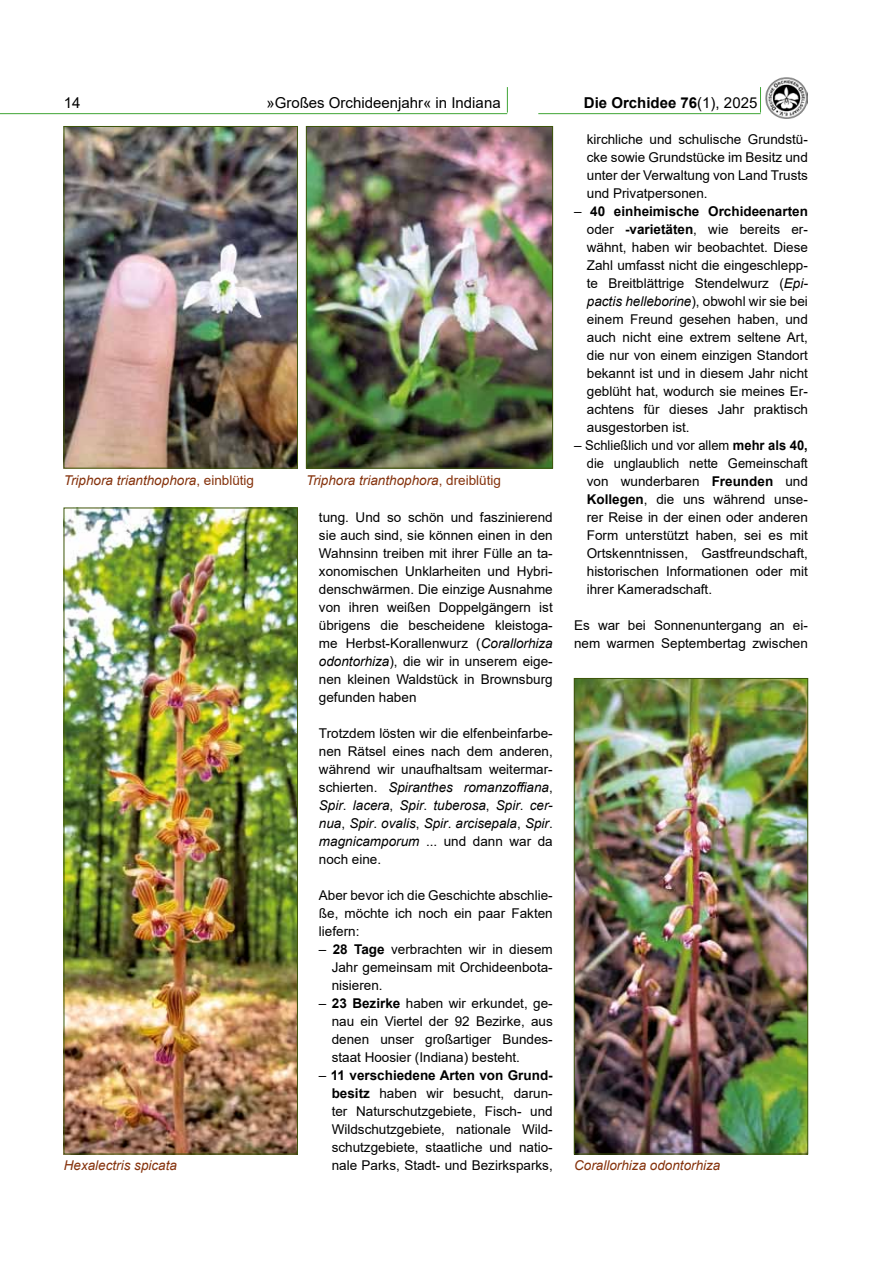
<style>
.page{position:relative;width:893px;height:1263px;background:#fff}
.page>*{position:absolute;margin:0;border:0;box-sizing:border-box;transform-origin:0 0}
.t1{font:15px "Arial";color:#000}
.t2{font:700 15px "Arial";color:#000}
.t3{font:13.5px/18px "Arial";color:#000;text-align:justify}
.t4{font:italic 13.5px "Arial";color:#85320c}
.s1{font-weight:400}
.s2{font-style:normal}
.s3{font-style:italic}
.s4{font-weight:700}
</style>
<div class="page">
<img style="left:765px;top:77px;width:43px;height:42px">
<hr style="left:0;top:113px;width:507px;height:1px;background:#3fa535">
<svg style="left:507px;top:87px;width:1px;height:26px"></svg>
<hr style="left:538px;top:113px;width:223px;height:1px;background:#3fa535">
<svg style="left:760px;top:87px;width:1px;height:26px"></svg>
<img style="left:576px;top:680px;width:230px;height:472px">
<div style="left:574px;top:678px;width:234px;height:476px;border:1px solid #3e560a"></div>
<img style="left:66px;top:128px;width:230px;height:338px">
<div style="left:64px;top:126px;width:234px;height:342px;border:1px solid #3e560a"></div>
<img style="left:66px;top:510px;width:230px;height:642px">
<div style="left:64px;top:508px;width:234px;height:646px;border:1px solid #3e560a"></div>
<img style="left:308px;top:128px;width:243px;height:338px">
<div style="left:306px;top:126px;width:247px;height:342px;border:1px solid #3e560a"></div>
<p class="t1" style="left:64px;top:92px;width:18px">14</p>
<p class="t1" style="left:266px;top:93px;width:236px">»Großes Orchideenjahr« in Indiana</p>
<p class="t2" style="left:584px;top:92px;width:175px">Die Orchidee 76<span class="s1">(1), 2025</span></p>
<p class="t4" style="left:64px;top:471px;width:192px">Triphora trianthophora<span class="s2">, einblütig</span></p>
<p class="t4" style="left:306px;top:471px;width:196px">Triphora trianthophora<span class="s2">, dreiblütig</span></p>
<p class="t3" style="left:319px;top:508px;width:235px">tung. Und so schön und faszinierend sie auch sind, sie können einen in den Wahnsinn treiben mit ihrer Fülle an ta&shy;xonomischen Unklarheiten und Hybri&shy;denschwärmen. Die einzige Ausnahme von ihren weißen Doppelgängern ist übrigens die bescheidene kleistoga&shy;me Herbst-Korallenwurz (<span class="s3">Corallorhiza odontorhiza</span>), die wir in unserem eige&shy;nen kleinen Waldstück in Brownsburg gefunden haben</p>
<p class="t3" style="left:319px;top:724px;width:235px">Trotzdem lösten wir die elfenbeinfarbe&shy;nen Rätsel eines nach dem anderen, während wir unaufhaltsam weitermar&shy;schierten. <span class="s3">Spiranthes romanzoffiana</span>, <span class="s3">Spir</span>. <span class="s3">lacera</span>, <span class="s3">Spir</span>. <span class="s3">tuberosa</span>, <span class="s3">Spir</span>. <span class="s3">cer&shy;nua</span>, <span class="s3">Spir</span>. <span class="s3">ovalis</span>, <span class="s3">Spir</span>. <span class="s3">arcisepala</span>, <span class="s3">Spir</span>. <span class="s3">magnicamporum</span> ... und dann war da noch eine.</p>
<p class="t3" style="left:319px;top:886px;width:235px">Aber bevor ich die Geschichte abschlie&shy;ße, möchte ich noch ein paar Fakten liefern:</p>
<p class="t3" style="left:332px;top:940px;width:223px;text-indent:-13px">– <span class="s4">28 Tage</span> verbrachten wir in diesem Jahr gemeinsam mit Orchideenbota&shy;nisieren.</p>
<p class="t3" style="left:332px;top:994px;width:223px;text-indent:-13px">– <span class="s4">23 Bezirke</span> haben wir erkundet, ge&shy;nau ein Viertel der 92 Bezirke, aus denen unser großartiger Bundes&shy;staat Hoosier (Indiana) besteht.</p>
<p class="t3" style="left:332px;top:1066px;width:223px;text-indent:-13px">– <span class="s4">11 verschiedene Arten von Grund&shy;besitz</span> haben wir besucht, darun&shy;ter Naturschutzgebiete, Fisch- und Wildschutzgebiete, nationale Wild&shy;schutzgebiete, staatliche und natio-</p>
<p class="t4" style="left:64px;top:1157px;width:115px">Hexalectris spicata</p>
<p class="t3" style="left:332px;top:1156px;width:223px">nale Parks, Stadt- und Bezirksparks,</p>
<p class="t3" style="left:587px;top:130px;width:223px">kirchliche und schulische Grundstü&shy;cke sowie Grundstücke im Besitz und unter der Verwaltung von Land Trusts und Privatpersonen.</p>
<p class="t3" style="left:587px;top:202px;width:223px;text-indent:-13px">– <span class="s4">40 einheimische Orchideenarten </span>oder <span class="s4">-varietäten</span>, wie bereits er&shy;wähnt, haben wir beobachtet. Diese Zahl umfasst nicht die eingeschlepp&shy;te Breitblättrige Stendelwurz (<span class="s3">Epi&shy;pactis helleborine</span>), obwohl wir sie bei einem Freund gesehen haben, und auch nicht eine extrem seltene Art, die nur von einem einzigen Standort bekannt ist und in diesem Jahr nicht geblüht hat, wodurch sie meines Er&shy;achtens für dieses Jahr praktisch ausgestorben ist.</p>
<p class="t3" style="left:587px;top:436px;width:223px;text-indent:-13px">– Schließlich und vor allem <span class="s4">mehr als 40, </span>die unglaublich nette Gemeinschaft von wunderbaren <span class="s4">Freunden</span> und <span class="s4">Kollegen</span>, die uns während unse&shy;rer Reise in der einen oder anderen Form unterstützt haben, sei es mit Ortskenntnissen, Gastfreundschaft, historischen Informationen oder mit ihrer Kameradschaft.</p>
<p class="t3" style="left:574px;top:616px;width:235px">Es war bei Sonnenuntergang an ei&shy;nem warmen Septembertag zwischen</p>
<p class="t4" style="left:574px;top:1157px;width:148px">Corallorhiza odontorhiza</p>
</div>
